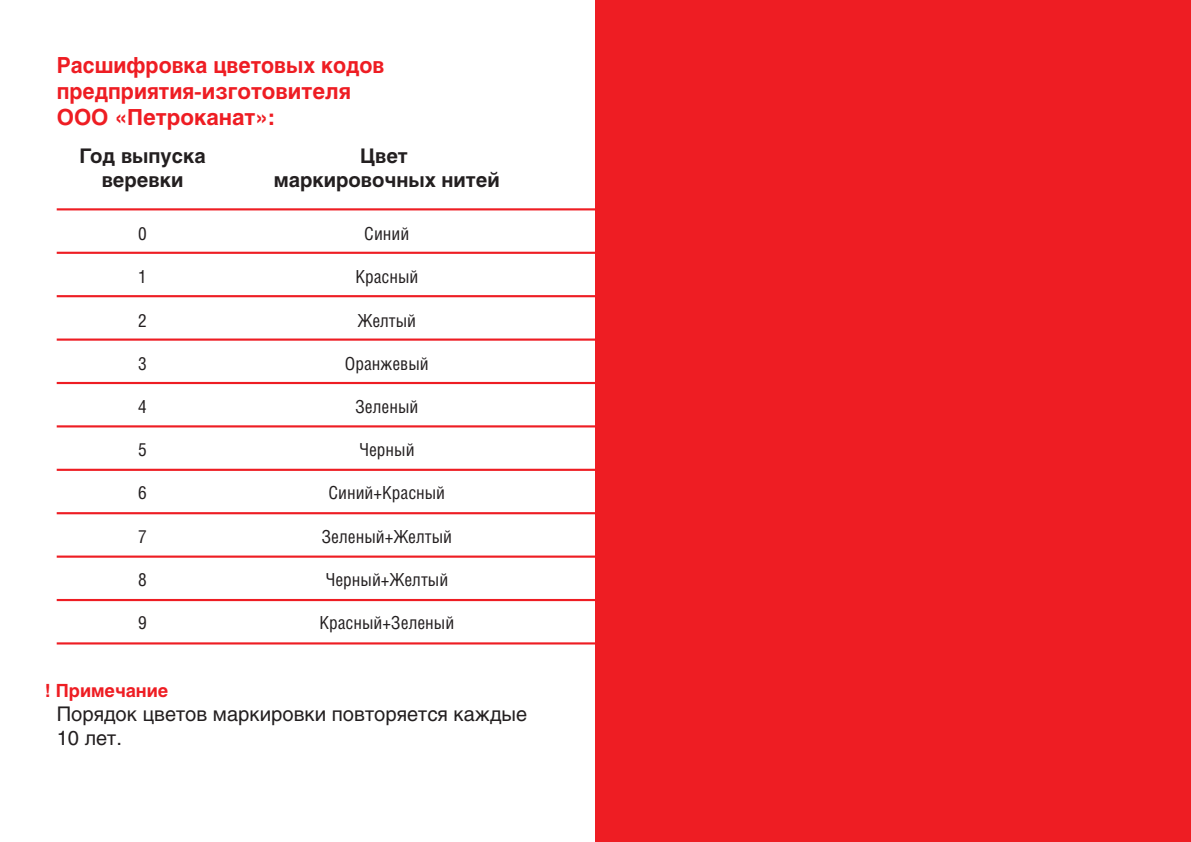
<style>
.page{position:relative;width:1191px;height:842px;background:#fff}
.page>*{position:absolute;margin:0;border:0;box-sizing:border-box;transform-origin:0 0}
.t1{font:700 22px/26.4px "Helios C";color:#ee1d23;scale:.96 1}
.t2{font:20px/24px "Helios C";color:#231f20}
.t3{font:700 20px/24px "Helios C";color:#231f20;text-align:center}
.t4{font:18px "Helios Cond C";color:#231f20}
.t5{font:700 18px "Helios C";color:#ee1d23}
</style>
<div class="page">
<div style="left:595px;top:0;width:596px;height:842px;background:#ee1d23"></div>
<hr style="left:57px;top:252px;width:538px;height:2px;background:#ee1d23">
<hr style="left:57px;top:295px;width:538px;height:2px;background:#ee1d23">
<hr style="left:57px;top:208px;width:538px;height:2px;background:#ee1d23">
<hr style="left:57px;top:382px;width:538px;height:2px;background:#ee1d23">
<hr style="left:57px;top:425px;width:538px;height:2px;background:#ee1d23">
<hr style="left:57px;top:338px;width:538px;height:3px;background:#ee1d23">
<hr style="left:57px;top:512px;width:538px;height:2px;background:#ee1d23">
<hr style="left:57px;top:555px;width:538px;height:3px;background:#ee1d23">
<hr style="left:57px;top:469px;width:538px;height:2px;background:#ee1d23">
<hr style="left:57px;top:642px;width:538px;height:2px;background:#ee1d23">
<hr style="left:57px;top:599px;width:538px;height:2px;background:#ee1d23">
<p class="t1" style="left:57px;top:52px;width:343px">Расшифровка цветовых кодов предприятия-изготовителя<br>ООО «Петроканат»:</p>
<p class="t3" style="left:79px;top:144px;width:128px">Год выпуска веревки</p>
<p class="t3" style="left:274px;top:144px;width:227px">Цвет<br>маркировочных нитей</p>
<p class="t4" style="left:138px;top:223px;width:10px">0</p>
<p class="t4" style="left:138px;top:266px;width:10px">1</p>
<p class="t4" style="left:138px;top:309px;width:10px">2</p>
<p class="t4" style="left:138px;top:353px;width:10px">3</p>
<p class="t4" style="left:138px;top:396px;width:10px">4</p>
<p class="t4" style="left:138px;top:439px;width:10px">5</p>
<p class="t4" style="left:138px;top:482px;width:10px">6</p>
<p class="t4" style="left:138px;top:525px;width:10px">7</p>
<p class="t4" style="left:138px;top:569px;width:10px">8</p>
<p class="t4" style="left:138px;top:612px;width:10px">9</p>
<p class="t4" style="left:364px;top:223px;width:47px">Синий</p>
<p class="t4" style="left:355px;top:266px;width:64px">Красный</p>
<p class="t4" style="left:357px;top:309px;width:60px">Желтый</p>
<p class="t4" style="left:345px;top:353px;width:85px">Оранжевый</p>
<p class="t4" style="left:355px;top:396px;width:65px">Зеленый</p>
<p class="t4" style="left:359px;top:439px;width:57px">Черный</p>
<p class="t4" style="left:328px;top:482px;width:118px">Синий+Красный</p>
<p class="t4" style="left:321px;top:525px;width:132px">Зеленый+Желтый</p>
<p class="t4" style="left:325px;top:569px;width:124px">Черный+Желтый</p>
<p class="t4" style="left:319px;top:612px;width:136px">Красный+Зеленый</p>
<p class="t5" style="left:45px;top:680px;width:125px">! Примечание</p>
<p class="t2" style="left:57px;top:701px;width:472px">Порядок цветов маркировки повторяется каждые<br>10 лет.</p>
</div>
